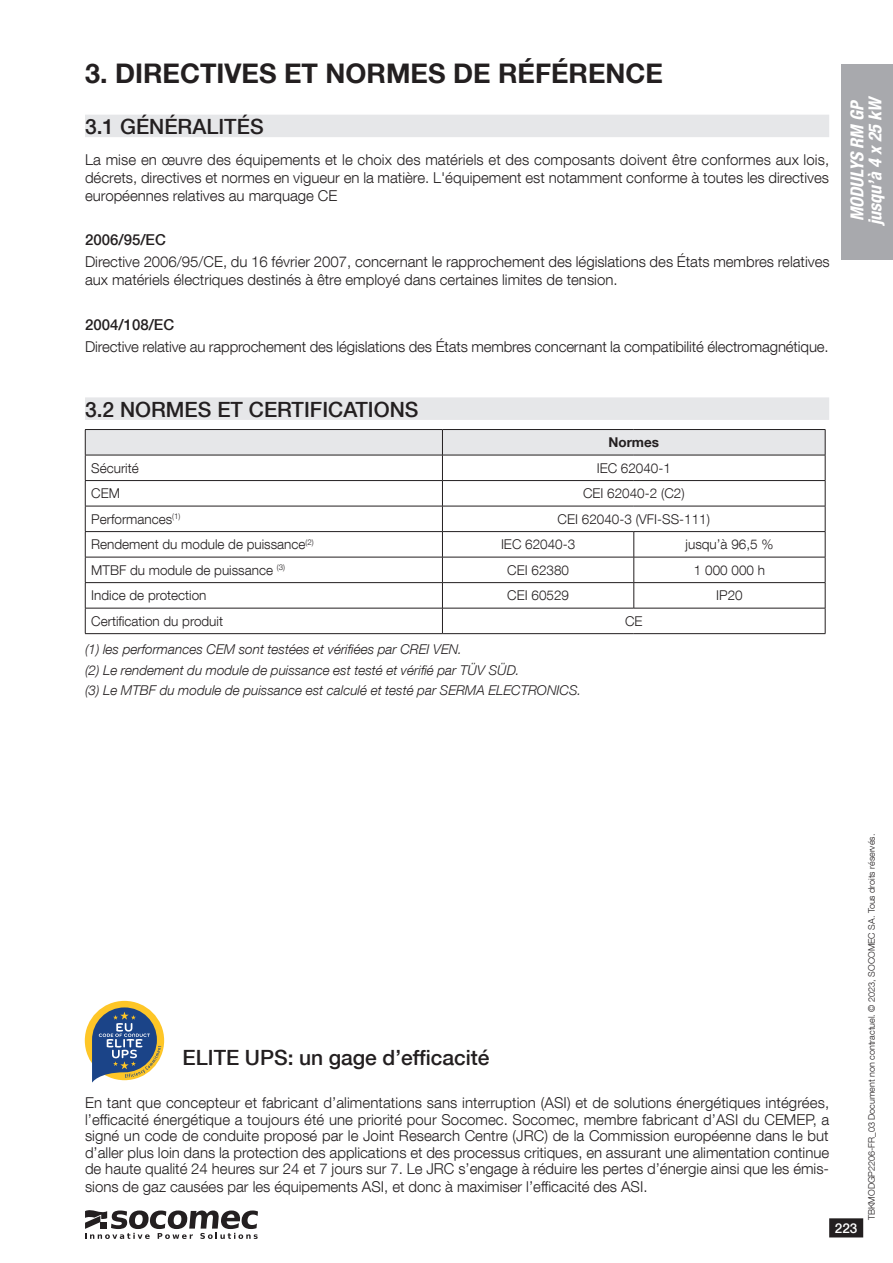
<style>
.page{position:relative;width:893px;height:1263px;background:#fff}
.page>*{position:absolute;margin:0;border:0;box-sizing:border-box;transform-origin:0 0}
.t1{font:700 27px "Helvetica Neue LT Com";color:#231f20}
.t2{font:500 21px "Helvetica Neue LT Com";color:#231f20}
.t3{font:italic 700 condensed 18px/18px "Helvetica Neue LT Com";color:#fff}
.t4{font:300 15px/16.5px "Helvetica Neue LT Com";color:#231f20;text-align:justify}
.t5{font:500 15px "Helvetica Neue LT Com";color:#231f20}
.t6{font:300 13.5px "Helvetica Neue LT Com";color:#231f20}
.t7{font:italic 300 13.5px/20.4px "Helvetica Neue LT Com";color:#231f20}
.t8{font:700 13.5px "Helvetica Neue LT Com";color:#231f20}
.t9{font:500 13.5px "Helvetica Neue LT Com";color:#fff}
.t10{font:300 9px "Helvetica Neue LT Com";color:#231f20}
</style>
<div class="page">
<div style="left:85px;top:115px;width:744px;height:22px;background:#e6e7e9"></div>
<div style="left:85px;top:397px;width:744px;height:23px;background:#e6e7e9"></div>
<hr style="left:85px;top:633px;width:357px;height:1px;background:#231f20">
<svg style="left:85px;top:429px;width:741px;height:204px"></svg>
<hr style="left:442px;top:608px;width:192px;height:1px;background:#231f20">
<hr style="left:634px;top:608px;width:191px;height:1px;background:#231f20">
<hr style="left:442px;top:633px;width:192px;height:1px;background:#231f20">
<hr style="left:634px;top:633px;width:191px;height:1px;background:#231f20">
<div style="left:85px;top:1001px;width:79px;height:79px;background:#fec627;border-radius:50%"></div>
<svg style="left:92px;top:1007px;width:69px;height:76px"></svg>
<div style="left:842px;top:64px;width:51px;height:195px;background:#a8a9ad"></div>
<svg style="left:85px;top:1210px;width:173px;height:29px"></svg>
<div style="left:100px;top:1222px;width:7px;height:7px;background:#231f20"></div>
<div style="left:830px;top:1219px;width:32px;height:18px;background:#231f20"></div>
<div style="left:829px;top:1218px;width:34px;height:19px;border:2px solid #231f20"></div>
<h1 class="t1" style="left:85px;top:56px;width:580px">3. DIRECTIVES ET NORMES DE RÉFÉRENCE</h1>
<h2 class="t2" style="left:85px;top:114px;width:180px">3.1 GÉNÉRALITÉS</h2>
<p class="t4" style="left:85px;top:150px;width:746px;line-height:18px">La mise en œuvre des équipements et le choix des matériels et des composants doivent être conformes aux lois, décrets, directives et normes en vigueur en la matière. L'équipement est notamment conforme à toutes les directives européennes relatives au marquage CE</p>
<p class="t5" style="left:85px;top:231px;width:82px">2006/95/EC</p>
<p class="t4" style="left:85px;top:253px;width:746px;line-height:18px">Directive 2006/95/CE, du 16 février 2007, concernant le rapprochement des législations des États membres relatives aux matériels électriques destinés à être employé dans certaines limites de tension.</p>
<p class="t5" style="left:85px;top:315px;width:91px">2004/108/EC</p>
<p class="t4" style="left:85px;top:338px;width:745px">Directive relative au rapprochement des législations des États membres concernant la compatibilité électromagnétique.</p>
<h2 class="t2" style="left:85px;top:396px;width:335px">3.2 NORMES ET CERTIFICATIONS</h2>
<p class="t8" style="left:608px;top:434px;width:52px">Normes</p>
<p class="t6" style="left:91px;top:460px;width:49px">Sécurité</p>
<p class="t6" style="left:597px;top:460px;width:76px">IEC 62040-1</p>
<p class="t6" style="left:91px;top:485px;width:30px">CEM</p>
<p class="t6" style="left:583px;top:485px;width:103px">CEI 62040-2 (C2)</p>
<p class="t6" style="left:91px;top:511px;width:91px">Performances<sup>(1)</sup></p>
<p class="t6" style="left:558px;top:511px;width:154px">CEI 62040-3 (VFI-SS-111)</p>
<p class="t6" style="left:91px;top:536px;width:224px">Rendement du module de puissance<sup>(2)</sup></p>
<p class="t6" style="left:501px;top:536px;width:76px">IEC 62040-3</p>
<p class="t6" style="left:686px;top:536px;width:89px">jusqu’à 96,5 %</p>
<p class="t6" style="left:91px;top:562px;width:195px">MTBF du module de puissance <sup>(3)</sup></p>
<p class="t6" style="left:507px;top:562px;width:63px">CEI 62380</p>
<p class="t6" style="left:694px;top:562px;width:73px">1 000 000 h</p>
<p class="t6" style="left:91px;top:587px;width:117px">Indice de protection</p>
<p class="t6" style="left:507px;top:587px;width:63px">CEI 60529</p>
<p class="t6" style="left:716px;top:587px;width:28px">IP20</p>
<p class="t6" style="left:91px;top:613px;width:133px">Certification du produit</p>
<p class="t6" style="left:625px;top:613px;width:19px">CE</p>
<p class="t7" style="left:85px;top:639px;width:498px">(1) les performances CEM sont testées et vérifiées par CREI VEN.<br>(2) Le rendement du module de puissance est testé et vérifié par TÜV SÜD.<br>(3) Le MTBF du module de puissance est calculé et testé par SERMA ELECTRONICS.</p>
<p class="t3" style="left:848px;top:225px;width:131px;rotate:-90deg">MODULYS RM GP jusqu’à 4 x 25 kW</p>
<h2 class="t2" style="left:183px;top:1045px;width:308px">ELITE UPS: un gage d’efficacité</h2>
<p class="t4" style="left:85px;top:1094px;width:746px">En tant que concepteur et fabricant d’alimentations sans interruption (ASI) et de solutions énergétiques intégrées, l’efficacité énergétique a toujours été une priorité pour Socomec. Socomec, membre fabricant d’ASI du CEMEP, a signé un code de conduite proposé par le Joint Research Centre (JRC) de la Commission européenne dans le but d’aller plus loin dans la protection des applications et des processus critiques, en assurant une alimentation continue de haute qualité 24 heures sur 24 et 7 jours sur 7. Le JRC s’engage à réduire les pertes d’énergie ainsi que les émis-</p>
<p class="t4" style="left:85px;top:1178px;width:564px">sions de gaz causées par les équipements ASI, et donc à maximiser l’efficacité des ASI.</p>
<p class="t10" style="left:866px;top:1220px;width:388px;rotate:-90deg">TBKMODGP2206-FR_03 Document non contractuel. © 2023, SOCOMEC SA. Tous droits réservés.</p>
<p class="t9" style="left:835px;top:1220px;width:24px">223</p>
</div>
